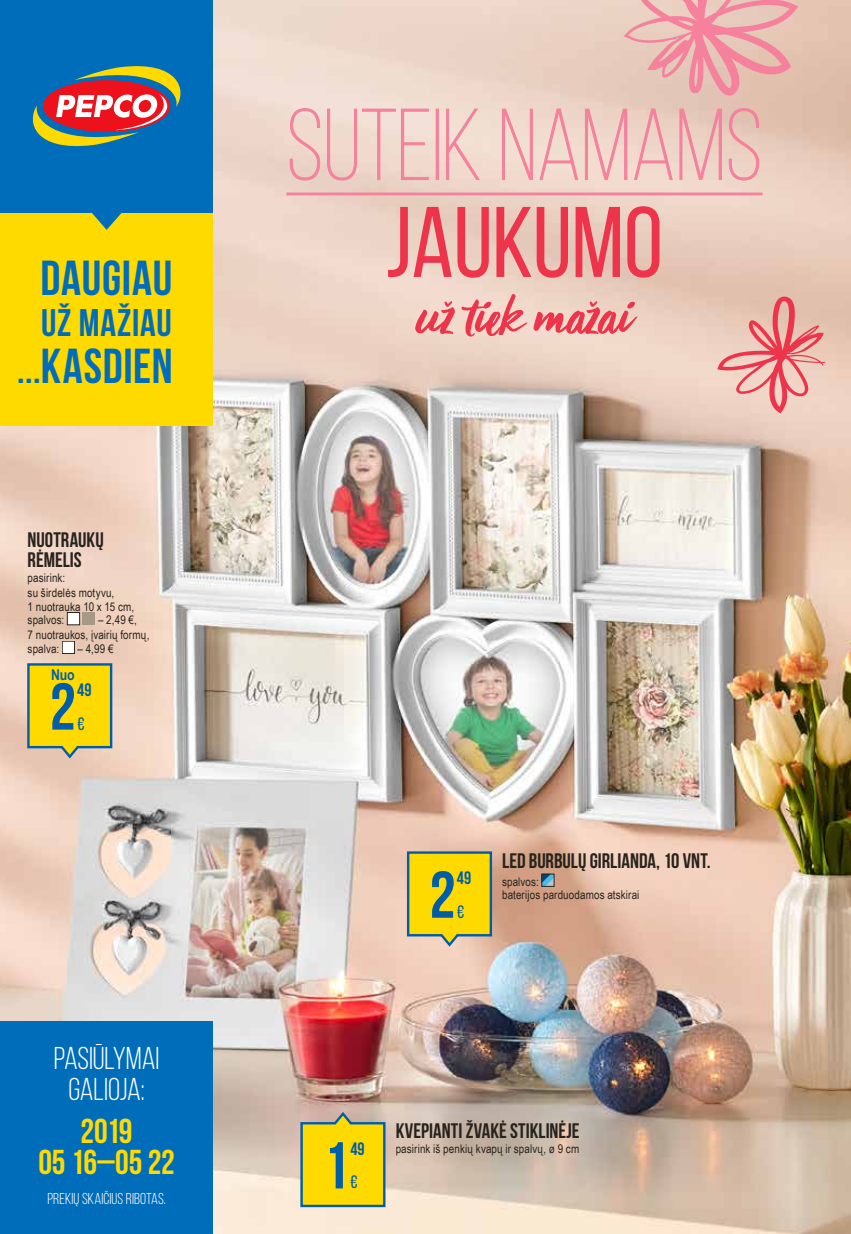
<style>
.page{position:relative;width:851px;height:1234px;background:#fff}
.page>*{position:absolute;margin:0;border:0;box-sizing:border-box;transform-origin:0 0}
.t1{font:300 100.5px "Bebas Neue";color:#f5819d}
.t2{font:99.9px "Bebas Neue";color:#ee344b}
.t3{font:700 66px "Bebas Neue";color:#005ea9}
.t4{font:59.25px "Viva Beautiful B";color:#ee344b}
.t5{font:700 49.05px "Bebas Neue";letter-spacing:.015em;color:#006dbb}
.t6{font:700 38.4px "Bebas Neue";letter-spacing:.02em;color:#006dbb}
.t7{font:700 34.5px/30.8px "Bebas Neue";letter-spacing:-.005em;color:#ffda00;text-align:center}
.t8{font:31.5px/30.8px "Bebas Neue";letter-spacing:-.005em;color:#fff;text-align:center}
.t9{font:700 21px/19.5px "Bebas Neue";color:#28231d}
.t10{font:700 18px "Bebas Neue";color:#005ea9}
.t11{font:18px "Bebas Neue";color:#005ea9}
.t12{font:15.75px "Bebas Neue";letter-spacing:.005em;color:#fff}
.t13{font:700 15px "Arial Narrow";color:#005ea9}
.t14{font:12px/15.1px "Arial Narrow";letter-spacing:.01em;color:#28231d}
.s1{font-size:40.5px}
</style>
<div class="page">
<img style="left:0;top:0;width:850px;height:1233px">
<svg style="left:26px;top:662px;width:87px;height:98px;background:#e3cb29"></svg>
<div style="left:67px;top:612px;width:13px;height:12px;background:#fff"></div>
<div style="left:67px;top:612px;width:13px;height:13px;border:1px solid #28231d"></div>
<div style="left:83px;top:612px;width:12px;height:13px;background:#a89986"></div>
<div style="left:62px;top:641px;width:13px;height:12px;background:#fff"></div>
<div style="left:62px;top:641px;width:13px;height:12px;border:1px solid #28231d"></div>
<svg style="left:543px;top:875px;width:9px;height:9px"></svg>
<div style="left:541px;top:873px;width:13px;height:13px;border:1px solid #28231d"></div>
<svg style="left:289px;top:108px;width:31px;height:73px;background:#eecbc4"></svg>
<svg style="left:326px;top:108px;width:103px;height:73px;background:#f0d0c9"></svg>
<div style="left:435px;top:109px;width:4px;height:71px;border:1px solid #f5819d"></div>
<svg style="left:445px;top:108px;width:35px;height:73px;background:#f1d0c8"></svg>
<svg style="left:501px;top:108px;width:32px;height:72px;background:#f1cbc5"></svg>
<svg style="left:539px;top:108px;width:39px;height:72px;background:#f0cfc7"></svg>
<svg style="left:584px;top:105px;width:43px;height:75px;background:#f0c8c3"></svg>
<svg style="left:633px;top:108px;width:40px;height:72px;background:#eecac2"></svg>
<svg style="left:679px;top:105px;width:43px;height:75px;background:#ebc1bb"></svg>
<svg style="left:728px;top:108px;width:31px;height:73px;background:#e9c1b9"></svg>
<hr style="left:286px;top:192px;width:476px;height:3px;background:#f5819d">
<svg style="left:717px;top:296px;width:108px;height:117px;background:#ebaaa3"></svg>
<svg style="left:623px;top:0;width:175px;height:96px;background:#eab0af"></svg>
<svg style="left:405px;top:850px;width:88px;height:98px;background:#e2cb2a"></svg>
<svg style="left:299px;top:1109px;width:87px;height:98px;background:#e0c928"></svg>
<div style="left:0;top:213px;width:213px;height:212px;background:#ffda00"></div>
<div style="left:0;top:1020px;width:213px;height:213px;background:#006dbb"></div>
<svg style="left:0;top:0;width:213px;height:230px;background:#1977a8"></svg>
<svg style="left:26px;top:61px;width:161px;height:91px;background:#767180"></svg>
<h3 class="t5" style="left:41px;top:251px;width:133px">DAUGIAU</h3>
<h3 class="t6" style="left:41px;top:301px;width:132px">UŽ MAŽIAU</h3>
<h3 class="t5" style="left:17px;top:339px;width:157px"><span class="s1">...</span>KASDIEN</h3>
<h3 class="t9" style="left:28px;top:530px;width:78px">NUOTRAUKŲ<br>RĖMELIS</h3>
<p class="t14" style="left:28px;top:569px;width:88px">pasirink:<br>su širdelės motyvu,</p>
<p class="t14" style="left:28px;top:599px;width:108px;line-height:13.5px">1 nuotrauka 10 x 15 cm, spalvos:</p>
<p class="t14" style="left:28px;top:611px;width:123px;text-indent:70px">– 2,49 €,<br>7 nuotraukos, įvairių formų,</p>
<p class="t14" style="left:28px;top:640px;width:33px">spalva:</p>
<p class="t14" style="left:77px;top:640px;width:38px">– 4,99 €</p>
<p class="t13" style="left:51px;top:663px;width:25px">Nuo</p>
<h3 class="t3" style="left:50px;top:670px;width:28px">2</h3>
<h3 class="t10" style="left:77px;top:679px;width:16px">49</h3>
<h3 class="t11" style="left:77px;top:713px;width:9px">€</h3>
<h3 class="t8" style="left:54px;top:1042px;width:107px">PASIŪLYMAI<br>GALIOJA:</h3>
<h3 class="t7" style="left:38px;top:1115px;width:138px">2019<br>05 16–05 22</h3>
<h3 class="t12" style="left:47px;top:1189px;width:120px">PREKIŲ SKAIČIUS RIBOTAS.</h3>
<h1 class="t1" style="left:286px;top:91px;width:477px">SUTEIK NAMAMS</h1>
<h2 class="t2" style="left:386px;top:188px;width:278px">JAUKUMO</h2>
<h3 class="t4" style="left:417px;top:277px;width:216px">už tiek mažai</h3>
<h3 class="t3" style="left:429px;top:858px;width:28px">2</h3>
<h3 class="t10" style="left:457px;top:867px;width:16px">49</h3>
<h3 class="t11" style="left:457px;top:901px;width:9px">€</h3>
<h3 class="t9" style="left:502px;top:850px;width:210px">LED BURBULŲ GIRLIANDA, 10 VNT.</h3>
<p class="t14" style="left:502px;top:874px;width:139px;line-height:12.8px">spalvos:<br>baterijos parduodamos atskirai</p>
<h3 class="t3" style="left:323px;top:1129px;width:28px">1</h3>
<h3 class="t10" style="left:350px;top:1138px;width:16px">49</h3>
<h3 class="t11" style="left:350px;top:1172px;width:9px">€</h3>
<h3 class="t9" style="left:395px;top:1120px;width:185px">KVEPIANTI ŽVAKĖ STIKLINĖJE</h3>
<p class="t14" style="left:395px;top:1140px;width:185px">pasirink iš penkių kvapų ir spalvų, ø 9 cm</p>
</div>
